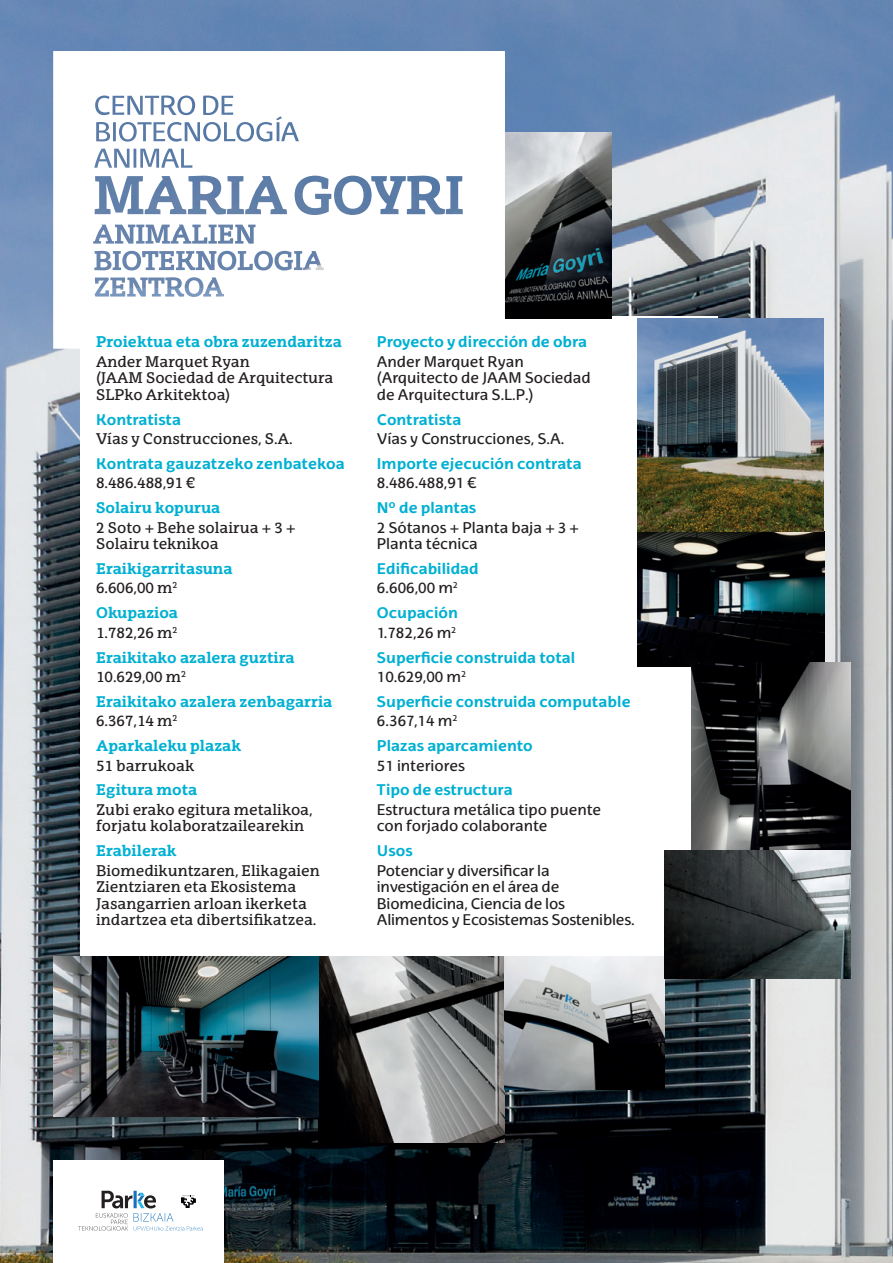
<style>
.page{position:relative;width:893px;height:1263px;background:#fff}
.page>*{position:absolute;margin:0;border:0;box-sizing:border-box;transform-origin:0 0}
.t1{font:15px/16.5px "EHU Serif";color:#231f20}
.t2{font:15px/16.5px "EHU Sans";color:#231f20}
.t3{font:700 15px/19.5px "EHU Sans";color:#00b0d2}
.t4{font:700 15px/19.5px "EHU Serif";color:#00b0d2}
.s1{font-weight:400;color:#231f20}
</style>
<div class="page">
<img style="left:0;top:0;width:893px;height:1263px">
<div style="left:80px;top:317px;width:638px;height:640px;background:#fff"></div>
<div style="left:53px;top:1161px;width:170px;height:102px;background:#fff"></div>
<svg style="left:78px;top:1191px;width:125px;height:40px"></svg>
<svg style="left:53px;top:51px;width:441px;height:298px"></svg>
<img style="left:638px;top:319px;width:186px;height:347px">
<img style="left:691px;top:662px;width:159px;height:188px">
<img style="left:505px;top:133px;width:106px;height:186px">
<img style="left:319px;top:957px;width:186px;height:186px">
<img style="left:505px;top:957px;width:159px;height:133px">
<img style="left:664px;top:850px;width:186px;height:128px">
<img style="left:53px;top:957px;width:266px;height:159px">
<div style="left:494px;top:51px;width:11px;height:270px;background:#fff"></div>
<p class="t4" style="left:96px;top:332px;width:247px">Proiektua eta obra zuzendaritza</p>
<p class="t1" style="left:96px;top:353px;width:239px">Ander Marquet Ryan<br>(JAAM Sociedad de Arquitectura<br>SLPko Arkitektoa)</p>
<p class="t3" style="left:96px;top:409px;width:86px">Kontratista</p>
<p class="t1" style="left:96px;top:430px;width:198px">Vías y Construcciones, S.A.</p>
<p class="t3" style="left:96px;top:453px;width:250px">Kontrata gauzatzeko zenbatekoa</p>
<p class="t1" style="left:96px;top:475px;width:100px">8.486.488,91 €</p>
<p class="t4" style="left:96px;top:498px;width:126px">Solairu kopurua</p>
<p class="t1" style="left:96px;top:519px;width:201px">2 Soto + Behe solairua + 3 +<br>Solairu teknikoa</p>
<p class="t4" style="left:96px;top:558px;width:138px">Eraikigarritasuna<br><span class="s1">6.606,00 m</span><sup>2</sup></p>
<p class="t4" style="left:96px;top:603px;width:84px">Okupazioa<br><span class="s1">1.782,26 m</span><sup>2</sup></p>
<p class="t4" style="left:96px;top:647px;width:200px">Eraikitako azalera guztira<br><span class="s1">10.629,00 m</span><sup>2</sup></p>
<p class="t4" style="left:96px;top:691px;width:238px">Eraikitako azalera zenbagarria<br><span class="s1">6.367,14 m</span><sup>2</sup></p>
<p class="t4" style="left:96px;top:735px;width:147px">Aparkaleku plazak</p>
<p class="t1" style="left:96px;top:757px;width:100px">51 barrukoak</p>
<p class="t4" style="left:96px;top:780px;width:103px">Egitura mota</p>
<p class="t1" style="left:96px;top:801px;width:218px">Zubi erako egitura metalikoa, forjatu kolaboratzailearekin</p>
<p class="t4" style="left:96px;top:840px;width:82px">Erabilerak</p>
<p class="t1" style="left:96px;top:862px;width:225px">Biomedikuntzaren, Elikagaien<br>Zientziaren eta Ekosistema<br>Jasangarrien arloan ikerketa indartzea eta dibertsifikatzea.</p>
<p class="t3" style="left:377px;top:332px;width:212px">Proyecto y dirección de obra</p>
<p class="t2" style="left:377px;top:353px;width:215px">Ander Marquet Ryan (Arquitecto de JAAM Sociedad de Arquitectura S.L.P.)</p>
<p class="t3" style="left:377px;top:409px;width:86px">Contratista</p>
<p class="t2" style="left:377px;top:430px;width:189px">Vías y Construcciones, S.A.</p>
<p class="t3" style="left:377px;top:453px;width:206px">Importe ejecución contrata</p>
<p class="t2" style="left:377px;top:475px;width:101px">8.486.488,91 €</p>
<p class="t3" style="left:377px;top:498px;width:101px">Nº de plantas</p>
<p class="t2" style="left:377px;top:519px;width:204px">2 Sótanos + Planta baja + 3 +<br>Planta técnica</p>
<p class="t3" style="left:377px;top:558px;width:103px">Edificabilidad<br><span class="s1">6.606,00 m</span><sup>2</sup></p>
<p class="t3" style="left:377px;top:603px;width:83px">Ocupación<br><span class="s1">1.782,26 m</span><sup>2</sup></p>
<p class="t3" style="left:377px;top:647px;width:200px">Superficie construida total<br><span class="s1">10.629,00 m</span><sup>2</sup></p>
<p class="t3" style="left:377px;top:691px;width:255px">Superficie construida computable<br><span class="s1">6.367,14 m</span><sup>2</sup></p>
<p class="t3" style="left:377px;top:735px;width:157px">Plazas aparcamiento</p>
<p class="t2" style="left:377px;top:757px;width:90px">51 interiores</p>
<p class="t3" style="left:377px;top:780px;width:137px">Tipo de estructura</p>
<p class="t2" style="left:377px;top:801px;width:226px">Estructura metálica tipo puente con forjado colaborante</p>
<p class="t3" style="left:377px;top:840px;width:37px">Usos</p>
<p class="t2" style="left:377px;top:862px;width:259px">Potenciar y diversificar la investigación en el área de<br>Biomedicina, Ciencia de los<br>Alimentos y Ecosistemas Sostenibles.</p>
</div>
